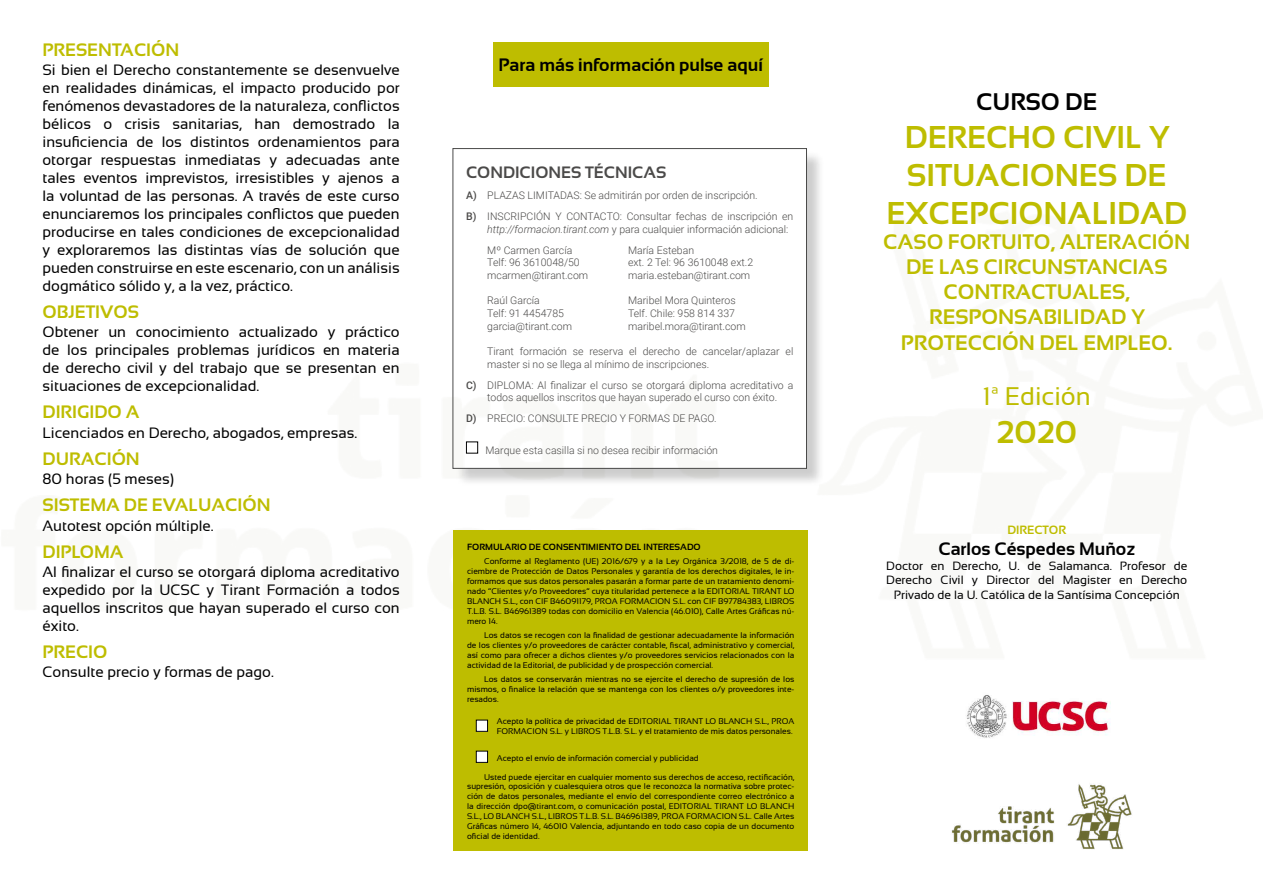
<style>
.page{position:relative;width:1263px;height:893px;background:#fff}
.page>*{position:absolute;margin:0;border:0;box-sizing:border-box;transform-origin:0 0}
.t1{font:700 31.5px/37.8px "Sansation";color:#bebd00;text-align:center}
.t2{font:25.5px "Sansation";color:#bebd00}
.t3{font:700 24px "Sansation";color:#000}
.t4{font:700 21px/25.2px "Sansation";color:#bebd00;text-align:center}
.t5{font:700 18px "Sansation";color:#bebd00}
.t6{font:700 18px "Sansation";color:#000}
.t7{font:700 16.5px "Sansation";color:#4b4a49}
.t8{font:15px/18px "Sansation";color:#000;text-align:justify}
.t9{font:12px/14.4px "Sansation";color:#000;text-align:center}
.t10{font:700 12px "Sansation";color:#bebd00}
.t11{font:300 10.5px/21.1px "Roboto";color:#4b4a49}
.t12{font:700 9px "Sansation";color:#000}
.t13{font:8.25px/9.9px "Sansation";color:#000;text-align:justify}
.s1{font-weight:500}
.s2{font-style:italic}
</style>
<div class="page">
<img style="left:952px;top:784px;width:180px;height:65px">
<div style="left:454px;top:530px;width:354px;height:320px;background:#bebd00"></div>
<div style="left:476px;top:720px;width:11px;height:11px;background:#fff"></div>
<div style="left:476px;top:720px;width:12px;height:12px;border:1px solid #000"></div>
<div style="left:476px;top:751px;width:11px;height:11px;background:#fff"></div>
<div style="left:476px;top:751px;width:12px;height:12px;border:1px solid #000"></div>
<div style="left:493px;top:43px;width:275px;height:44px;background:#bebd00"></div>
<div style="left:455px;top:151px;width:370px;height:336px;background:#000;opacity:.2"></div>
<div style="left:453px;top:149px;width:353px;height:319px;background:#fff"></div>
<div style="left:466px;top:441px;width:12px;height:12px;border:1px solid #000"></div>
<div style="left:452px;top:148px;width:355px;height:321px;border:1px solid #4a4a49"></div>
<img style="left:966px;top:695px;width:145px;height:43px">
<h3 class="t5" style="left:43px;top:39px;width:138px">PRESENTACIÓN</h3>
<p class="t8" style="left:43px;top:61px;width:359px">Si bien el Derecho constantemente se desenvuelve en realidades dinámicas, el impacto producido por fenómenos devastadores de la naturaleza, conflictos bélicos o crisis sanitarias, han demostrado la insuficiencia de los distintos ordenamientos para otorgar respuestas inmediatas y adecuadas ante tales eventos imprevistos, irresistibles y ajenos a la voluntad de las personas. A través de este curso enunciaremos los principales conflictos que pueden producirse en tales condiciones de excepcionalidad y exploraremos las distintas vías de solución que pueden construirse en este escenario, con un análisis dogmático sólido y, a la vez, práctico.</p>
<h3 class="t5" style="left:43px;top:302px;width:98px">OBJETIVOS</h3>
<h3 class="t8" style="left:43px;top:323px;width:359px">Obtener un conocimiento actualizado y práctico de los principales problemas jurídicos en materia de derecho civil y del trabajo que se presentan en situaciones de excepcionalidad.</h3>
<h3 class="t5" style="left:43px;top:402px;width:99px">DIRIGIDO A</h3>
<h3 class="t8" style="left:43px;top:424px;width:316px">Licenciados en Derecho, abogados, empresas.</h3>
<h3 class="t5" style="left:43px;top:449px;width:99px">DURACIÓN</h3>
<h3 class="t8" style="left:43px;top:470px;width:133px">80 horas (5 meses)</h3>
<h3 class="t5" style="left:43px;top:495px;width:229px">SISTEMA DE EVALUACIÓN</h3>
<h3 class="t8" style="left:43px;top:516px;width:173px">Autotest opción múltiple.</h3>
<h3 class="t5" style="left:43px;top:541px;width:83px">DIPLOMA</h3>
<h3 class="t8" style="left:43px;top:563px;width:359px">Al finalizar el curso se otorgará diploma acreditativo expedido por la UCSC y Tirant Formación a todos aquellos inscritos que hayan superado el curso con éxito.</h3>
<h3 class="t5" style="left:43px;top:642px;width:66px">PRECIO</h3>
<h3 class="t8" style="left:43px;top:663px;width:233px">Consulte precio y formas de pago.</h3>
<h3 class="t6" style="left:499px;top:55px;width:266px">Para más información pulse aquí</h3>
<h3 class="t7" style="left:466px;top:163px;width:202px">CONDICIONES TÉCNICAS</h3>
<p class="t11" style="left:466px;top:184px;width:329px"><span class="s1">A)</span> PLAZAS LIMITADAS: Se admitirán por orden de inscripción.<br><span class="s1">B)</span> INSCRIPCIÓN Y CONTACTO: Consultar fechas de inscripción en</p>
<p class="t11" style="left:487px;top:218px;width:302px"><span class="s2">http://formacion.tirant.com</span> y para cualquier información adicional:<br>Mº Carmen García</p>
<p class="t11" style="left:628px;top:239px;width:68px">María Esteban</p>
<p class="t11" style="left:487px;top:252px;width:94px">Telf: 96 3610048/50</p>
<p class="t11" style="left:628px;top:252px;width:127px">ext. 2 Tel: 96 3610048 ext.2</p>
<p class="t11" style="left:487px;top:264px;width:102px">mcarmen@tirant.com</p>
<p class="t11" style="left:628px;top:264px;width:124px">maria.esteban@tirant.com</p>
<p class="t11" style="left:487px;top:290px;width:54px">Raúl García</p>
<p class="t11" style="left:628px;top:290px;width:109px">Maribel Mora Quinteros</p>
<p class="t11" style="left:487px;top:302px;width:78px">Telf: 91 4454785</p>
<p class="t11" style="left:628px;top:302px;width:109px">Telf. Chile: 958 814 337</p>
<p class="t11" style="left:487px;top:315px;width:86px">garcia@tirant.com</p>
<p class="t11" style="left:628px;top:315px;width:119px">maribel.mora@tirant.com</p>
<p class="t11" style="left:487px;top:345px;width:308px;line-height:12.6px">Tirant formación se reserva el derecho de cancelar/aplazar el master si no se llega al mínimo de inscripciones.</p>
<p class="t11" style="left:466px;top:378px;width:329px;line-height:12.6px;text-align:center"><span class="s1">C)</span> DIPLOMA: Al finalizar el curso se otorgará diploma acreditativo a todos aquellos inscritos que hayan superado el curso con éxito.</p>
<p class="t11" style="left:466px;top:408px;width:252px"><span class="s1">D)</span> PRECIO: CONSULTE PRECIO Y FORMAS DE PAGO.</p>
<p class="t11" style="left:486px;top:439px;width:234px">Marque esta casilla si no desea recibir información</p>
<p class="t12" style="left:467px;top:542px;width:235px">FORMULARIO DE CONSENTIMIENTO DEL INTERESADO</p>
<p class="t13" style="left:467px;top:557px;width:329px;text-indent:17px">Conforme al Reglamento (UE) 2016/679 y a la Ley Orgánica 3/2018, de 5 de di&shy;ciembre de Protección de Datos Personales y garantía de los derechos digitales, le in&shy;formamos que sus datos personales pasarán a formar parte de un tratamiento denomi&shy;nado “Clientes y/o Proveedores” cuya titularidad pertenece a la EDITORIAL TIRANT LO BLANCH S.L., con CIF B46091179, PROA FORMACION S.L. con CIF B97784383, LIBROS T.L.B. S.L. B46961389 todas con domicilio en Valencia (46.010), Calle Artes Gráficas nú&shy;mero 14.</p>
<p class="t13" style="left:467px;top:630px;width:329px;text-indent:17px">Los datos se recogen con la finalidad de gestionar adecuadamente la información de los clientes y/o proveedores de carácter contable, fiscal, administrativo y comercial, así como para ofrecer a dichos clientes y/o proveedores servicios relacionados con la actividad de la Editorial, de publicidad y de prospección comercial.</p>
<p class="t13" style="left:467px;top:674px;width:329px;text-indent:17px">Los datos se conservarán mientras no se ejercite el derecho de supresión de los mismos, o finalice la relación que se mantenga con los clientes o/y proveedores inte&shy;resados.</p>
<p class="t13" style="left:497px;top:716px;width:299px">Acepto la política de privacidad de EDITORIAL TIRANT LO BLANCH S.L., PROA<br>FORMACION S.L. y LIBROS T.L.B. S.L. y el tratamiento de mis datos personales.</p>
<p class="t13" style="left:497px;top:753px;width:203px">Acepto el envío de información comercial y publicidad</p>
<p class="t13" style="left:467px;top:772px;width:329px;text-indent:17px">Usted puede ejercitar en cualquier momento sus derechos de acceso, rectificación, supresión, oposición y cualesquiera otros que le reconozca la normativa sobre protec&shy;ción de datos personales, mediante el envío del correspondiente correo electrónico a la dirección dpo@tirant.com, o comunicación postal, EDITORIAL TIRANT LO BLANCH S.L., LO BLANCH S.L., LIBROS T.L.B. S.L. B46961389, PROA FORMACION S.L. Calle Artes Gráficas número 14, 46010 Valencia, adjuntando en todo caso copia de un documento oficial de identidad.</p>
<h3 class="t3" style="left:976px;top:88px;width:123px">CURSO DE</h3>
<h1 class="t1" style="left:886px;top:118px;width:302px">DERECHO CIVIL Y<br>SITUACIONES DE<br>EXCEPCIONALIDAD</h1>
<h3 class="t4" style="left:883px;top:229px;width:308px">CASO FORTUITO, ALTERACIÓN<br>DE LAS CIRCUNSTANCIAS<br>CONTRACTUALES,<br>RESPONSABILIDAD Y<br>PROTECCIÓN DEL EMPLEO.</h3>
<h2 class="t2" style="left:983px;top:382px;width:110px">1ª Edición</h2>
<h1 class="t1" style="left:996px;top:413px;width:82px">2020</h1>
<h3 class="t10" style="left:1007px;top:523px;width:60px">DIRECTOR</h3>
<h3 class="t6" style="left:938px;top:539px;width:198px">Carlos Céspedes Muñoz</h3>
<h3 class="t9" style="left:886px;top:558px;width:303px">Doctor en Derecho, U. de Salamanca. Profesor de<br>Derecho Civil y Director del Magister en Derecho<br>Privado de la U. Católica de la Santísima Concepción</h3>
</div>
